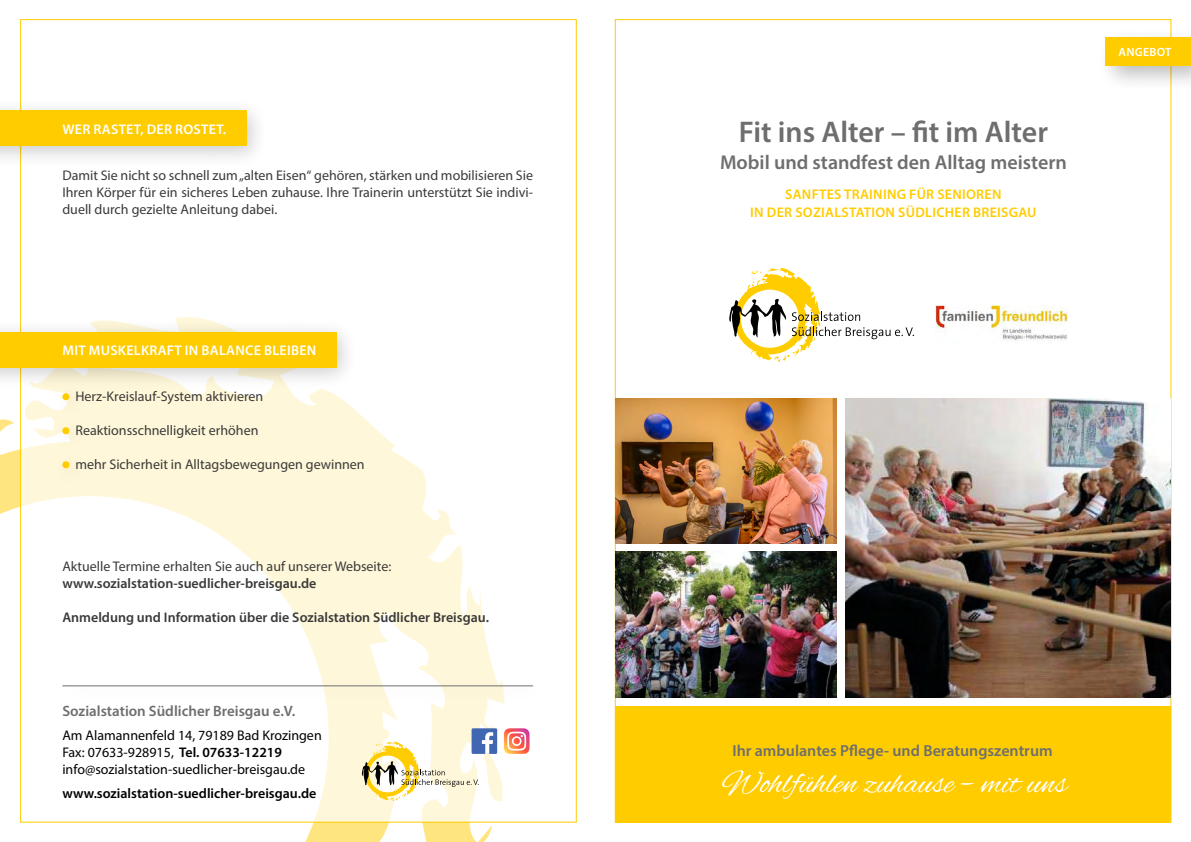
<style>
.page{position:relative;width:1191px;height:842px;background:#fff}
.page>*{position:absolute;margin:0;border:0;box-sizing:border-box;transform-origin:0 0}
.t1{font:34px "Alex Brush";color:#fff}
.t2{font:600 30px "Myriad Pro";color:#6e6e6e}
.t3{font:600 20px "Myriad Pro";color:#6e6e6e}
.t4{font:600 16px "Myriad Pro";color:#6e6e6e}
.t5{font:600 15px "Myriad Pro";color:#6e6e6e}
.t6{font:14px/17px "Myriad Pro";color:#3a3a39;text-align:justify}
.t7{font:14px/17px "Myriad Pro";color:#000}
.t8{font:600 14px "Myriad Pro";color:#3a3a39}
.t9{font:600 14px/18px "Myriad Pro";letter-spacing:.02em;color:#fc0;text-align:center}
.t10{font:600 14px "Myriad Pro";letter-spacing:.02em;color:#fff}
.t11{font:600 14px "Myriad Pro";color:#000}
.t12{font:600 12px "Myriad Pro";letter-spacing:.02em;color:#fff}
.s1{font-weight:600}
</style>
<div class="page">
<div style="left:20px;top:19px;width:557px;height:804px;background:#fff;border:1px solid #fc0"></div>
<div style="left:615px;top:706px;width:556px;height:117px;background:#fc0"></div>
<svg style="left:0;top:310px;width:509px;height:532px"></svg>
<div style="left:1097px;top:28px;width:94px;height:64px;background:#000;opacity:.26"></div>
<div style="left:1106px;top:37px;width:85px;height:28px;background:#fc0"></div>
<div style="left:52px;top:672px;width:499px;height:36px;background:#000;opacity:.2"></div>
<hr style="left:62px;top:685px;width:471px;height:1px;background:#6e6e6e">
<div style="left:471px;top:728px;width:26px;height:26px;background:#4267b2"></div>
<svg style="left:362px;top:732px;width:131px;height:69px"></svg>
<svg style="left:504px;top:728px;width:25px;height:26px"></svg>
<svg style="left:729px;top:268px;width:185px;height:94px"></svg>
<img style="left:936px;top:306px;width:131px;height:35px">
<div style="left:0;top:96px;width:269px;height:72px;background:#000;opacity:.2"></div>
<div style="left:0;top:111px;width:247px;height:35px;background:#fc0"></div>
<div style="left:50px;top:381px;width:40px;height:40px;background:#000;opacity:.2"></div>
<div style="left:62px;top:393px;width:7px;height:7px;background:#fc0;border-radius:50%"></div>
<div style="left:50px;top:415px;width:40px;height:40px;background:#000;opacity:.2"></div>
<div style="left:62px;top:427px;width:7px;height:7px;background:#fc0;border-radius:50%"></div>
<div style="left:50px;top:449px;width:40px;height:40px;background:#fff7d9"></div>
<div style="left:62px;top:461px;width:7px;height:7px;background:#fc0;border-radius:50%"></div>
<div style="left:0;top:318px;width:358px;height:71px;background:#000;opacity:.2"></div>
<div style="left:0;top:332px;width:336px;height:35px;background:#fc0"></div>
<img style="left:616px;top:552px;width:220px;height:145px">
<img style="left:845px;top:399px;width:325px;height:298px">
<img style="left:616px;top:399px;width:220px;height:144px">
<p class="t10" style="left:63px;top:120px;width:165px">WER RASTET, DER ROSTET.</p>
<p class="t6" style="left:62px;top:166px;width:472px">Damit Sie nicht so schnell zum „alten Eisen“ gehören, stärken und mobilisieren Sie Ihren Körper für ein sicheres Leben zuhause. Ihre Trainerin unterstützt Sie indivi&shy;duell durch gezielte Anleitung dabei.</p>
<p class="t10" style="left:63px;top:341px;width:255px">MIT MUSKELKRAFT IN BALANCE BLEIBEN</p>
<p class="t6" style="left:75px;top:388px;width:189px">Herz-Kreislauf-System aktivieren</p>
<p class="t6" style="left:75px;top:422px;width:185px">Reaktionsschnelligkeit erhöhen</p>
<p class="t6" style="left:75px;top:456px;width:291px">mehr Sicherheit in Alltagsbewegungen gewinnen</p>
<p class="t6" style="left:62px;top:558px;width:330px">Aktuelle Termine erhalten Sie auch auf unserer Webseite:</p>
<p class="t8" style="left:62px;top:574px;width:255px">www.sozialstation-suedlicher-breisgau.de</p>
<p class="t8" style="left:62px;top:608px;width:428px">Anmeldung und Information über die Sozialstation Südlicher Breisgau.</p>
<p class="t5" style="left:62px;top:701px;width:235px">Sozialstation Südlicher Breisgau e.V.</p>
<p class="t7" style="left:62px;top:726px;width:261px">Am Alamannenfeld 14, 79189 Bad Krozingen<br>Fax: 07633-928915, <span class="s1">Tel. 07633-12219 </span>info@sozialstation-suedlicher-breisgau.de</p>
<p class="t11" style="left:62px;top:784px;width:255px">www.sozialstation-suedlicher-breisgau.de</p>
<h2 class="t2" style="left:739px;top:112px;width:311px">Fit ins Alter – fit im Alter</h2>
<h3 class="t3" style="left:720px;top:149px;width:348px">Mobil und standfest den Alltag meistern</h3>
<p class="t9" style="left:750px;top:185px;width:288px">SANFTES TRAINING FÜR SENIOREN<br>IN DER SOZIALSTATION SÜDLICHER BREISGAU</p>
<p class="t12" style="left:1118px;top:44px;width:54px">ANGEBOT</p>
<p class="t4" style="left:732px;top:740px;width:322px">Ihr ambulantes Pflege- und Beratungszentrum</p>
<h1 class="t1" style="left:722px;top:764px;width:347px">Wohlfühlen zuhause – mit uns</h1>
</div>
